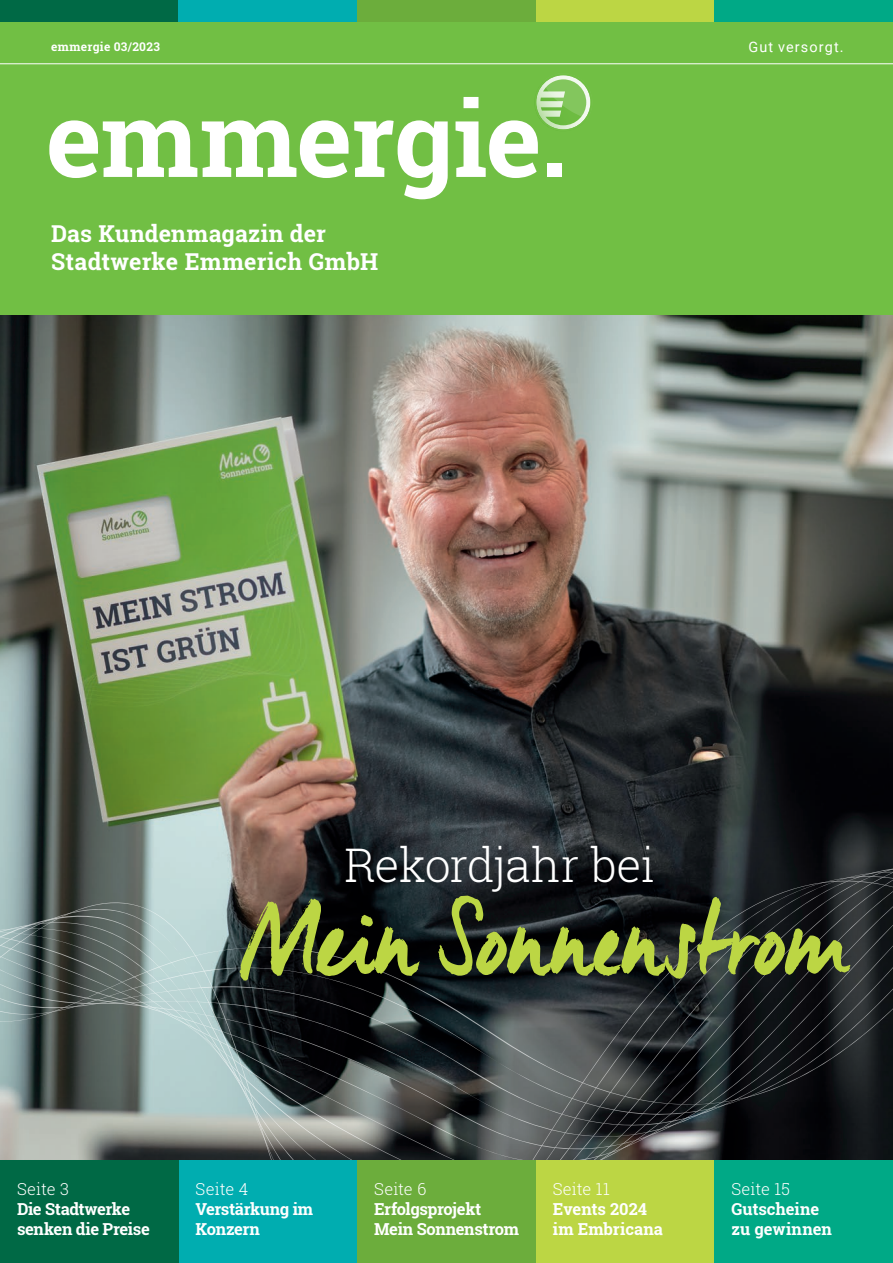
<style>
.page{position:relative;width:893px;height:1263px;background:#fff}
.page>*{position:absolute;margin:0;border:0;box-sizing:border-box;transform-origin:0 0}
.t1{font:700 105px "Roboto Slab";letter-spacing:-.015em;color:#fff}
.t2{font:102.9px "Manus";letter-spacing:.005em;color:#bcd644}
.t3{font:300 46.35px "Roboto Slab";letter-spacing:-.015em;color:#fff}
.t4{font:700 23.25px/27.9px "Roboto Slab";letter-spacing:.01em;color:#fff}
.t5{font:700 16.5px/19.8px "Roboto Slab";letter-spacing:-.02em;color:#fff}
.t6{font:700 16.5px/19.8px "Roboto Slab";color:#fff}
.t7{font:300 16.5px "Roboto Slab";letter-spacing:.01em;color:#fff}
.t8{font:14.4px "Roboto";letter-spacing:.08em;color:#fff}
.t9{font:700 12px "Roboto Slab";letter-spacing:.03em;color:#fff}
</style>
<div class="page">
<img style="left:0;top:314px;width:893px;height:478px">
<div style="left:0;top:21px;width:893px;height:293px;background:#71bf44"></div>
<svg style="left:0;top:1153px;width:893px;height:8px;background:#394a42"></svg>
<svg style="left:0;top:1142px;width:893px;height:11px;background:#505150"></svg>
<svg style="left:0;top:1129px;width:893px;height:13px;background:#686a68"></svg>
<svg style="left:0;top:1119px;width:893px;height:10px;background:#6b6e6b"></svg>
<svg style="left:0;top:1112px;width:893px;height:7px;background:#606564"></svg>
<svg style="left:0;top:792px;width:893px;height:320px;background:#3d4344"></svg>
<svg style="left:536px;top:75px;width:55px;height:55px"></svg>
<hr style="left:0;top:63px;width:893px;height:1px;background:#fff">
<div style="left:0;top:0;width:179px;height:21px;background:#006945"></div>
<div style="left:179px;top:0;width:178px;height:21px;background:#00adb0"></div>
<div style="left:357px;top:0;width:179px;height:21px;background:#6cad3c"></div>
<div style="left:536px;top:0;width:178px;height:21px;background:#bcd644"></div>
<div style="left:714px;top:0;width:179px;height:21px;background:#00a986"></div>
<div style="left:357px;top:1161px;width:179px;height:102px;background:#6cad3c"></div>
<div style="left:536px;top:1161px;width:178px;height:102px;background:#bcd644"></div>
<div style="left:714px;top:1161px;width:179px;height:102px;background:#00a986"></div>
<div style="left:179px;top:1161px;width:178px;height:102px;background:#00adb0"></div>
<div style="left:0;top:1161px;width:179px;height:102px;background:#006945"></div>
<p class="t9" style="left:51px;top:38px;width:111px">emmergie 03/2023</p>
<h1 class="t1" style="left:46px;top:67px;width:523px">emmergie.</h1>
<h3 class="t4" style="left:51px;top:219px;width:329px">Das Kundenmagazin der<br>Stadtwerke Emmerich GmbH</h3>
<p class="t8" style="left:748px;top:36px;width:97px">Gut versorgt.</p>
<h3 class="t3" style="left:344px;top:834px;width:312px">Rekordjahr bei</h3>
<h2 class="t2" style="left:240px;top:878px;width:610px">Mein Sonnenstrom</h2>
<p class="t7" style="left:17px;top:1178px;width:54px">Seite 3</p>
<p class="t5" style="left:17px;top:1199px;width:134px">Die Stadtwerke senken die Preise</p>
<p class="t7" style="left:196px;top:1178px;width:54px">Seite 4</p>
<p class="t5" style="left:196px;top:1199px;width:119px">Verstärkung im<br>Konzern</p>
<p class="t7" style="left:374px;top:1178px;width:54px">Seite 6</p>
<p class="t5" style="left:374px;top:1199px;width:146px">Erfolgsprojekt<br>Mein Sonnenstrom</p>
<p class="t7" style="left:553px;top:1178px;width:58px">Seite 11</p>
<p class="t6" style="left:553px;top:1199px;width:112px">Events 2024 im Embricana</p>
<p class="t7" style="left:731px;top:1178px;width:60px">Seite 15</p>
<p class="t6" style="left:731px;top:1199px;width:102px">Gutscheine zu gewinnen</p>
</div>
